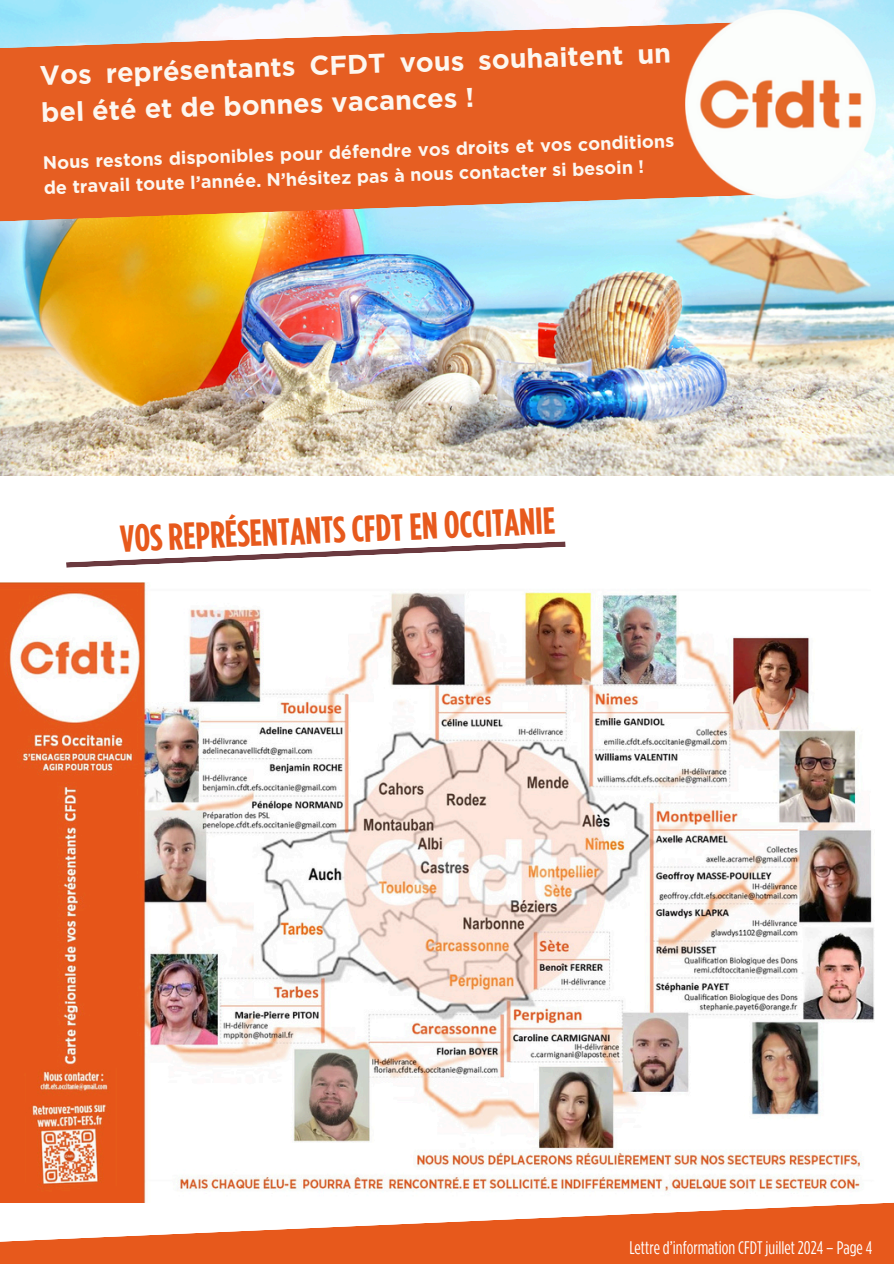
<style>
.page{position:relative;width:894px;height:1264px;background:#fff}
.page>*{position:absolute;margin:0;border:0;box-sizing:border-box;transform-origin:0 0}
.t1{font:700 37.5px "Gotham Condensed";color:#e7591c}
.t2{font:700 27px/37.2px "Gotham";color:#fdf7f0}
.t3{font:18.15px "Gotham Condensed";color:#fff}
.t4{font:700 18px/24.8px "Gotham";color:#fdf7f0}
</style>
<div class="page">
<svg style="left:66px;top:541px;width:499px;height:27px"></svg>
<svg style="left:0;top:1202px;width:893px;height:61px;fill:#e7591c"></svg>
<img style="left:0;top:0;width:893px;height:475px">
<svg style="left:0;top:21px;width:780px;height:201px;fill:#e65e22"></svg>
<img style="left:0;top:582px;width:874px;height:620px">
<img style="left:685px;top:9px;width:189px;height:189px">
<p class="t2" style="left:39px;top:57px;width:633px;rotate:-2deg">Vos représentants CFDT vous souhaitent un bel été et de bonnes vacances !</p>
<p class="t4" style="left:43px;top:150px;width:633px;rotate:-2deg">Nous restons disponibles pour défendre vos droits et vos conditions de travail toute l’année. N’hésitez pas à nous contacter si besoin !</p>
<p class="t1" style="left:120px;top:514px;width:436px;rotate:-2deg">VOS REPRÉSENTANTS CFDT EN OCCITANIE</p>
<h1 class="t3" style="left:629px;top:1236px;width:244px">Lettre d’information CFDT juillet 2024 – Page 4</h1>
</div>
